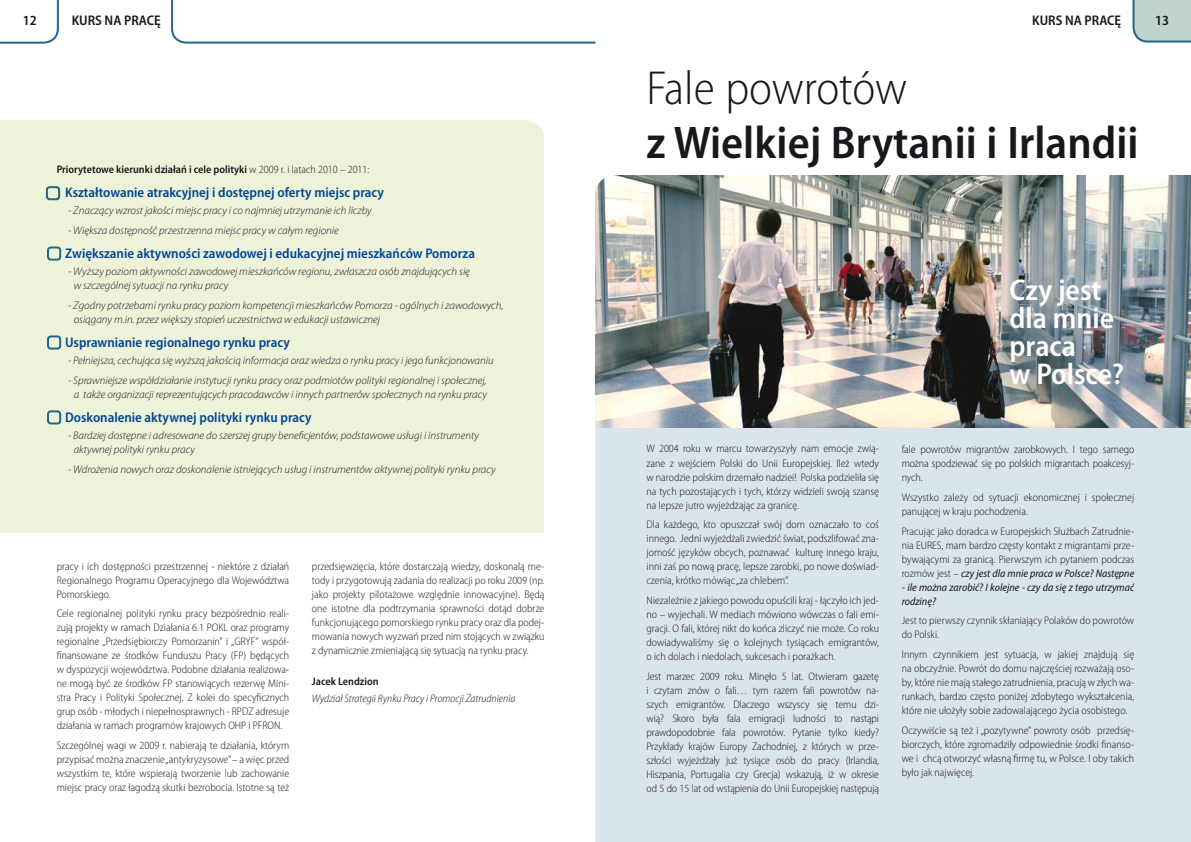
<style>
.page{position:relative;width:1191px;height:842px;background:#fff}
.page>*{position:absolute;margin:0;border:0;box-sizing:border-box;transform-origin:0 0}
.t1{font:300 semi-condensed 48px "Myriad Pro";letter-spacing:-.005em;color:#1a171c}
.t2{font:600 semi-condensed 46px "Myriad Pro";color:#1a171c}
.t3{font:600 semi-condensed 30px/28px "Myriad Pro";color:#fff}
.t4{font:600 semi-condensed 14px "Myriad Pro";color:#004494}
.t5{font:600 semi-condensed 14px "Myriad Pro";color:#1a171c}
.t6{font:300 semi-condensed 11px/14px "Myriad Pro";color:#1a171c;text-align:justify}
.t7{font:italic 300 11px/14px "Myriad Pro";color:#1a171c}
.t8{font:600 semi-condensed 11px "Myriad Pro";color:#1a171c}
.t9{font:italic semi-condensed 11px/14px "Myriad Pro";color:#1a171c}
.t10{font:italic 300 semi-condensed 11px "Myriad Pro";color:#1a171c}
.s1{font-weight:300}
.s2{font-weight:400;font-style:italic}
</style>
<div class="page">
<div style="left:0;top:121px;width:544px;height:412px;background:#edf3d9"></div>
<div style="left:595px;top:427px;width:596px;height:415px;background:#dae5eb"></div>
<img style="left:595px;top:176px;width:596px;height:251px">
<svg style="left:526px;top:103px;width:37px;height:36px"></svg>
<div style="left:46px;top:186px;width:14px;height:14px;border:2px solid #236587;border-radius:3px"></div>
<div style="left:47px;top:246px;width:14px;height:15px;border:2px solid #236587;border-radius:3px"></div>
<div style="left:47px;top:335px;width:14px;height:15px;border:2px solid #236587;border-radius:3px"></div>
<div style="left:47px;top:410px;width:14px;height:14px;border:2px solid #236587;border-radius:3px"></div>
<div style="left:577px;top:157px;width:37px;height:37px;background:#fff;border-radius:50%"></div>
<svg style="left:171px;top:0;width:425px;height:44px"></svg>
<svg style="left:0;top:0;width:59px;height:44px"></svg>
<svg style="left:1132px;top:0;width:59px;height:43px;background:#b6ccc9"></svg>
<p class="t5" style="left:23px;top:13px;width:15px">12</p>
<p class="t5" style="left:72px;top:12px;width:91px">KURS NA PRACĘ</p>
<p class="t5" style="left:1032px;top:12px;width:91px">KURS NA PRACĘ</p>
<p class="t5" style="left:1155px;top:13px;width:15px">13</p>
<p class="t8" style="left:57px;top:163px;width:314px">Priorytetowe kierunki działań i cele polityki <span class="s1">w 2009 r. i latach 2010 – 2011:</span></p>
<p class="t4" style="left:65px;top:185px;width:320px">Kształtowanie atrakcyjnej i dostępnej oferty miejsc pracy</p>
<p class="t7" style="left:68px;top:204px;width:305px">- Znaczący wzrost jakości miejsc pracy i co najmniej utrzymanie ich liczby</p>
<p class="t7" style="left:68px;top:223px;width:272px">- Większa dostępność przestrzenna miejsc pracy w całym regionie</p>
<p class="t4" style="left:65px;top:246px;width:411px">Zwiększanie aktywności zawodowej i edukacyjnej mieszkańców Pomorza</p>
<p class="t7" style="left:74px;top:265px;width:398px;text-indent:-6px">- Wyższy poziom aktywności zawodowej mieszkańców regionu, zwłaszcza osób znajdujących się w szczególnej sytuacji na rynku pracy</p>
<p class="t7" style="left:74px;top:298px;width:431px;text-indent:-6px">- Zgodny potrzebami rynku pracy poziom kompetencji mieszkańców Pomorza - ogólnych i zawodowych, osiągany m.in. przez większy stopień uczestnictwa w edukacji ustawicznej</p>
<p class="t4" style="left:65px;top:335px;width:226px">Usprawnianie regionalnego rynku pracy</p>
<p class="t7" style="left:68px;top:354px;width:427px">- Pełniejsza, cechująca się wyższą jakością informacja oraz wiedza o rynku pracy i jego funkcjonowaniu</p>
<p class="t7" style="left:68px;top:373px;width:420px;text-align:center">- Sprawniejsze współdziałanie instytucji rynku pracy oraz podmiotów polityki regionalnej i społecznej, a także organizacji reprezentujących pracodawców i innych partnerów społecznych na rynku pracy</p>
<p class="t4" style="left:65px;top:410px;width:248px">Doskonalenie aktywnej polityki rynku pracy</p>
<p class="t7" style="left:74px;top:429px;width:406px;text-indent:-6px">- Bardziej dostępne i adresowane do szerszej grupy beneficjentów, podstawowe usługi i instrumenty aktywnej polityki rynku pracy</p>
<p class="t7" style="left:68px;top:462px;width:429px">- Wdrożenia nowych oraz doskonalenie istniejących usług i instrumentów aktywnej polityki rynku pracy</p>
<p class="t6" style="left:57px;top:559px;width:234px">pracy i ich dostępności przestrzennej - niektóre z działań Regionalnego Programu Operacyjnego dla Województwa Pomorskiego.</p>
<p class="t6" style="left:57px;top:607px;width:234px">Cele regionalnej polityki rynku pracy bezpośrednio reali&shy;zują projekty w ramach Działania 6.1 POKL oraz programy regionalne „Przedsiębiorczy Pomorzanin” i „GRYF” współ&shy;finansowane ze środków Funduszu Pracy (FP) będących w dyspozycji województwa. Podobne działania realizowa&shy;ne mogą być ze środków FP stanowiących rezerwę Mini&shy;stra Pracy i Polityki Społecznej. Z kolei do specyficznych grup osób - młodych i niepełnosprawnych - RPDZ adresuje działania w ramach programów krajowych OHP i PFRON.</p>
<p class="t6" style="left:57px;top:738px;width:234px">Szczególnej wagi w 2009 r. nabierają te działania, którym przypisać można znaczenie „antykryzysowe” – a więc przed wszystkim te, które wspierają tworzenie lub zachowanie miejsc pracy oraz łagodzą skutki bezrobocia. Istotne są też</p>
<p class="t6" style="left:312px;top:559px;width:234px">przedsięwzięcia, które dostarczają wiedzy, doskonalą me&shy;tody i przygotowują zadania do realizacji po roku 2009 (np. jako projekty pilotażowe względnie innowacyjne). Będą one istotne dla podtrzymania sprawności dotąd dobrze funkcjonującego pomorskiego rynku pracy oraz dla podej&shy;mowania nowych wyzwań przed nim stojących w związku z dynamicznie zmieniającą się sytuacją na rynku pracy.</p>
<p class="t8" style="left:312px;top:675px;width:68px">Jacek Lendzion</p>
<p class="t10" style="left:312px;top:692px;width:205px">Wydział Strategii Rynku Pracy i Promocji Zatrudnienia</p>
<h1 class="t1" style="left:646px;top:62px;width:262px">Fale powrotów</h1>
<h2 class="t2" style="left:646px;top:117px;width:493px">z Wielkiej Brytanii i Irlandii</h2>
<h3 class="t3" style="left:1009px;top:276px;width:116px">Czy jest dla mnie praca<br>w Polsce?</h3>
<p class="t6" style="left:646px;top:442px;width:234px">W 2004 roku w marcu towarzyszyły nam emocje zwią&shy;zane z wejściem Polski do Unii Europejskiej. Ileż wtedy w narodzie polskim drzemało nadziei! Polska podzieliła się na tych pozostających i tych, którzy widzieli swoją szansę na lepsze jutro wyjeżdżając za granicę.</p>
<p class="t6" style="left:646px;top:518px;width:234px">Dla każdego, kto opuszczał swój dom oznaczało to coś innego. Jedni wyjeżdżali zwiedzić świat, podszlifować zna&shy;jomość języków obcych, poznawać kulturę innego kraju, inni zaś po nową pracę, lepsze zarobki, po nowe doświad&shy;czenia, krótko mówiąc „za chlebem”.</p>
<p class="t6" style="left:646px;top:593px;width:234px">Niezależnie z jakiego powodu opuścili kraj - łączyło ich jed&shy;no – wyjechali. W mediach mówiono wówczas o fali emi&shy;gracji. O fali, której nikt do końca zliczyć nie może. Co roku dowiadywaliśmy się o kolejnych tysiącach emigrantów, o ich dolach i niedolach, sukcesach i porażkach.</p>
<p class="t6" style="left:646px;top:669px;width:234px">Jest marzec 2009 roku. Minęło 5 lat. Otwieram gazetę i czytam znów o fali… tym razem fali powrotów na&shy;szych emigrantów. Dlaczego wszyscy się temu dzi&shy;wią? Skoro była fala emigracji ludności to nastąpi prawdopodobnie fala powrotów. Pytanie tylko kiedy?<br>Przykłady krajów Europy Zachodniej, z których w prze&shy;szłości wyjeżdżały już tysiące osób do pracy (Irlandia, Hiszpania, Portugalia czy Grecja) wskazują, iż w okresie od 5 do 15 lat od wstąpienia do Unii Europejskiej następują</p>
<p class="t6" style="left:901px;top:443px;width:234px">fale powrotów migrantów zarobkowych. I tego samego można spodziewać się po polskich migrantach poakcesyj&shy;nych.</p>
<p class="t6" style="left:901px;top:491px;width:234px">Wszystko zależy od sytuacji ekonomicznej i społecznej panującej w kraju pochodzenia.</p>
<p class="t6" style="left:901px;top:524px;width:234px">Pracując jako doradca w Europejskich Służbach Zatrudnie&shy;nia EURES, mam bardzo częsty kontakt z migrantami prze&shy;bywającymi za granicą. Pierwszym ich pytaniem podczas rozmów jest – <span class="s2">czy jest dla mnie praca w Polsce? Następne</span></p>
<p class="t9" style="left:901px;top:580px;width:234px">- ile można zarobić? I kolejne - czy da się z tego utrzymać rodzinę?</p>
<p class="t6" style="left:901px;top:614px;width:234px">Jest to pierwszy czynnik skłaniający Polaków do powrotów do Polski.</p>
<p class="t6" style="left:901px;top:648px;width:234px">Innym czynnikiem jest sytuacja, w jakiej znajdują się na obczyźnie. Powrót do domu najczęściej rozważają oso&shy;by, które nie mają stałego zatrudnienia, pracują w złych wa&shy;runkach, bardzo często poniżej zdobytego wykształcenia, które nie ułożyły sobie zadowalającego życia osobistego.</p>
<p class="t6" style="left:901px;top:723px;width:234px">Oczywiście są też i „pozytywne” powroty osób przedsię&shy;biorczych, które zgromadziły odpowiednie środki finanso&shy;we i chcą otworzyć własną firmę tu, w Polsce. I oby takich było jak najwięcej.</p>
</div>
